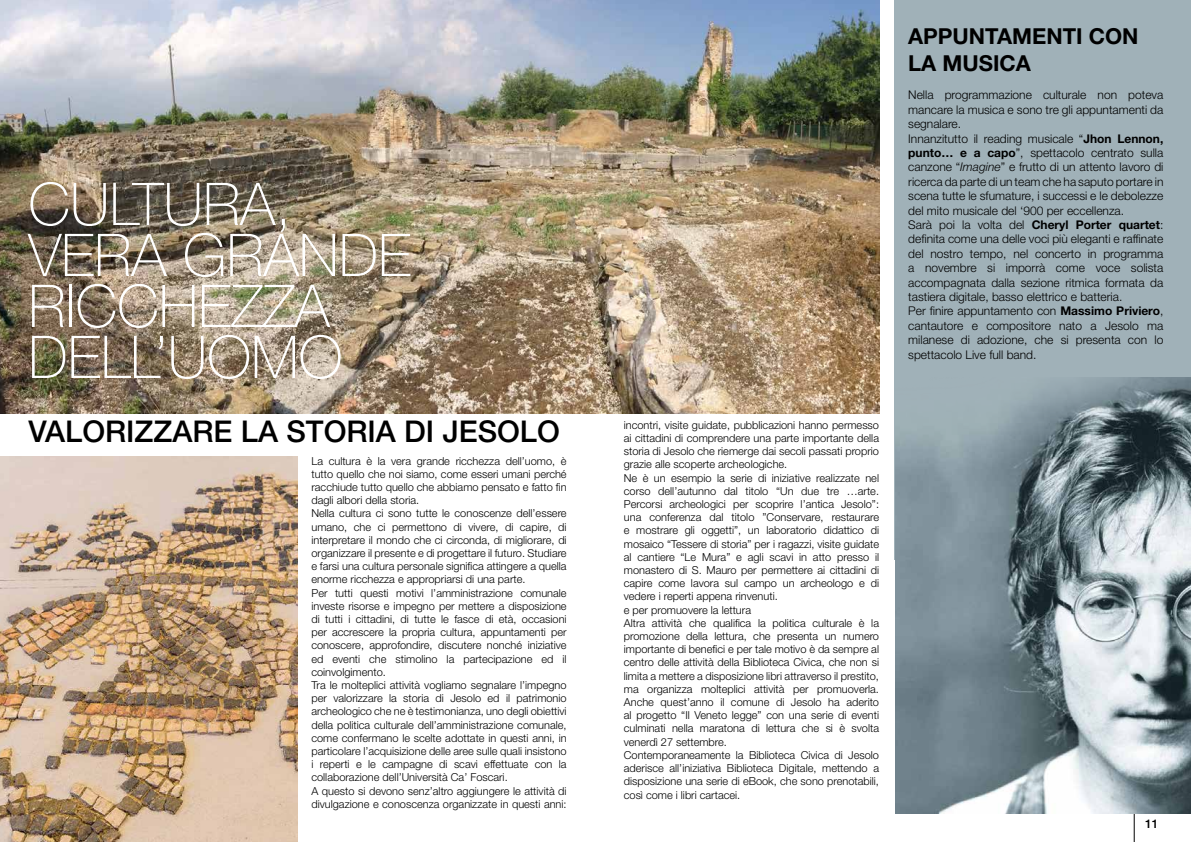
<style>
.page{position:relative;width:1191px;height:842px;background:#fff}
.page>*{position:absolute;margin:0;border:0;box-sizing:border-box;transform-origin:0 0}
.t1{font:100 59px/51px "Helvetica Neue";color:#fff}
.t2{font:500 30px "Helvetica Neue LT Std";color:#000}
.t3{font:700 22px/26.4px "Helvetica Neue LT Std";color:#000}
.t4{font:300 12px/14.4px "Helvetica Neue LT Std";color:#000}
.t5{font:500 12px "Helvetica Neue LT Std";color:#000}
.t6{font:300 11px/13.2px "Helvetica Neue LT Std";color:#000}
.s1{font-weight:700}
.s2{font-style:italic}
</style>
<div class="page">
<img style="left:0;top:0;width:879px;height:414px">
<img style="left:0;top:457px;width:298px;height:385px">
<div style="left:894px;top:0;width:297px;height:559px;background:#a0b1b8"></div>
<svg style="left:1133px;top:814px;width:1px;height:28px"></svg>
<img style="left:895px;top:377px;width:296px;height:437px">
<h1 class="t1" style="left:28px;top:176px;width:384px">CULTURA,<br>VERA GRANDE<br>RICCHEZZA<br>DELL’UOMO</h1>
<h2 class="t2" style="left:28px;top:414px;width:533px">VALORIZZARE LA STORIA DI JESOLO</h2>
<p class="t6" style="left:311px;top:454px;width:257px">La cultura è la vera grande ricchezza dell’uomo, è tutto quello che noi siamo, come esseri umani perché racchiude tutto quello che abbiamo pensato e fatto fin dagli albori della storia.<br>Nella cultura ci sono tutte le conoscenze dell’essere umano, che ci permettono di vivere, di capire, di interpretare il mondo che ci circonda, di migliorare, di organizzare il presente e di progettare il futuro. Studiare e farsi una cultura personale significa attingere a quella enorme ricchezza e appropriarsi di una parte.<br>Per tutti questi motivi l’amministrazione comunale investe risorse e impegno per mettere a disposizione di tutti i cittadini, di tutte le fasce di età, occasioni per accrescere la propria cultura, appuntamenti per conoscere, approfondire, discutere nonché iniziative ed eventi che stimolino la partecipazione ed il coinvolgimento.<br>Tra le molteplici attività vogliamo segnalare l’impegno per valorizzare la storia di Jesolo ed il patrimonio archeologico che ne è testimonianza, uno degli obiettivi della politica culturale dell’amministrazione comunale, come confermano le scelte adottate in questi anni, in particolare l’acquisizione delle aree sulle quali insistono i reperti e le campagne di scavi effettuate con la collaborazione dell’Università Ca’ Foscari.<br>A questo si devono senz’altro aggiungere le attività di divulgazione e conoscenza organizzate in questi anni:</p>
<p class="t6" style="left:624px;top:418px;width:257px">incontri, visite guidate, pubblicazioni hanno permesso ai cittadini di comprendere una parte importante della storia di Jesolo che riemerge dai secoli passati proprio grazie alle scoperte archeologiche.<br>Ne è un esempio la serie di iniziative realizzate nel corso dell’autunno dal titolo “Un due tre …arte.<br>Percorsi archeologici per scoprire l’antica Jesolo”: una conferenza dal titolo ”Conservare, restaurare e mostrare gli oggetti”, un laboratorio didattico di mosaico “Tessere di storia” per i ragazzi, visite guidate al cantiere “Le Mura” e agli scavi in atto presso il monastero di S. Mauro per permettere ai cittadini di capire come lavora sul campo un archeologo e di vedere i reperti appena rinvenuti.<br>e per promuovere la lettura<br>Altra attività che qualifica la politica culturale è la promozione della lettura, che presenta un numero importante di benefici e per tale motivo è da sempre al centro delle attività della Biblioteca Civica, che non si limita a mettere a disposizione libri attraverso il prestito, ma organizza molteplici attività per promuoverla.<br>Anche quest’anno il comune di Jesolo ha aderito al progetto “Il Veneto legge” con una serie di eventi culminati nella maratona di lettura che si è svolta venerdì 27 settembre.<br>Contemporaneamente la Biblioteca Civica di Jesolo aderisce all’iniziativa Biblioteca Digitale, mettendo a disposizione una serie di eBook, che sono prenotabili, così come i libri cartacei.</p>
<h3 class="t3" style="left:908px;top:23px;width:232px">APPUNTAMENTI CON<br>LA MUSICA</h3>
<p class="t4" style="left:908px;top:88px;width:257px">Nella programmazione culturale non poteva mancare la musica e sono tre gli appuntamenti da segnalare.<br>Innanzitutto il reading musicale “<span class="s1">Jhon Lennon, punto… e a capo</span>”, spettacolo centrato sulla canzone “<span class="s2">Imagine</span>” e frutto di un attento lavoro di ricerca da parte di un team che ha saputo portare in scena tutte le sfumature, i successi e le debolezze del mito musicale del ‘900 per eccellenza.<br>Sarà poi la volta del <span class="s1">Cheryl Porter quartet</span>: definita come una delle voci più eleganti e raffinate del nostro tempo, nel concerto in programma a novembre si imporrà come voce solista accompagnata dalla sezione ritmica formata da tastiera digitale, basso elettrico e batteria.<br>Per finire appuntamento con <span class="s1">Massimo Priviero</span>, cantautore e compositore nato a Jesolo ma milanese di adozione, che si presenta con lo spettacolo Live full band.</p>
<p class="t5" style="left:1145px;top:817px;width:15px">11</p>
</div>
